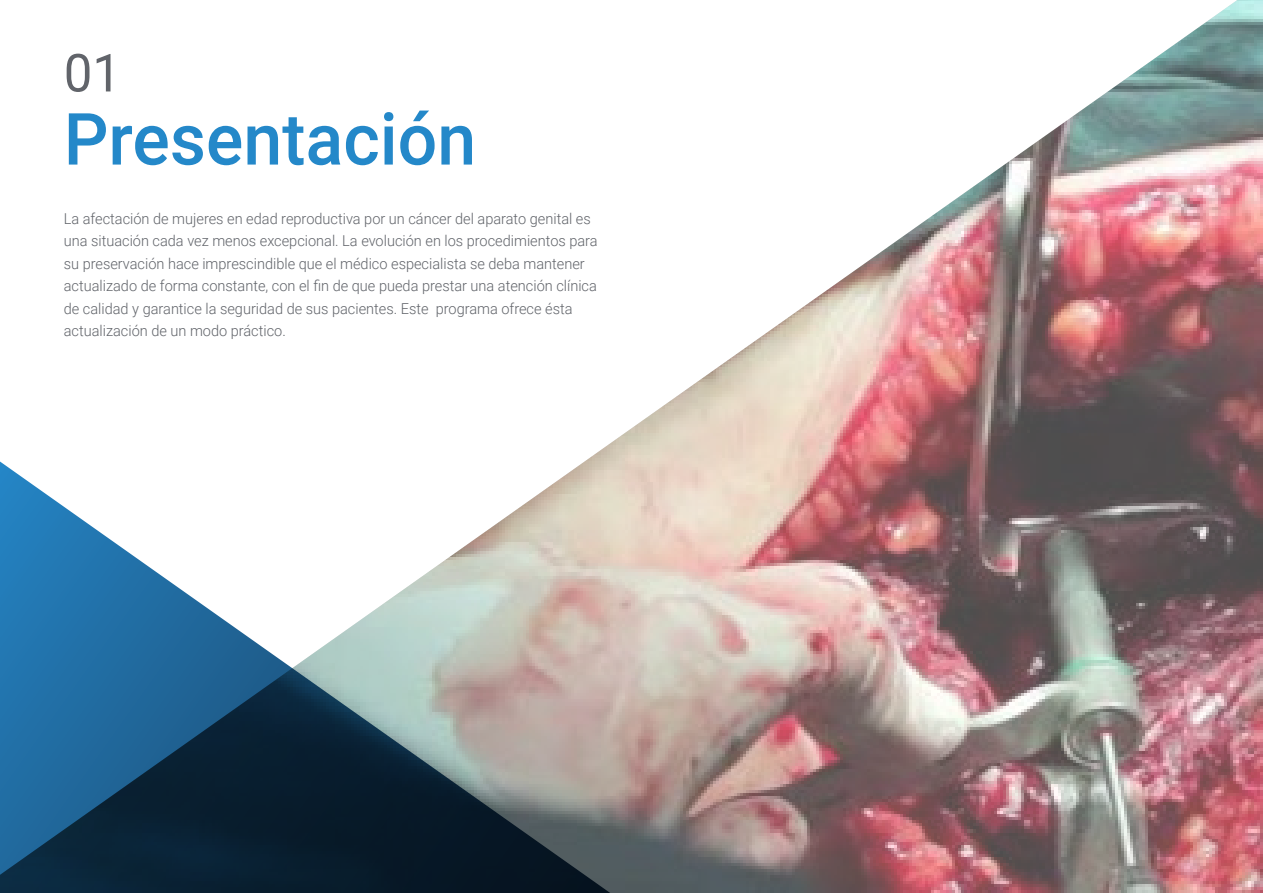
<style>
.page{position:relative;width:1263px;height:893px;background:#fff}
.page>*{position:absolute;margin:0;border:0;box-sizing:border-box;transform-origin:0 0}
.t1{font:500 72px "Roboto";color:#2488c9}
.t2{font:52.5px "Roboto";color:#61646a}
.t3{font:300 15px/22.5px "Roboto";color:#61646a}
</style>
<div class="page">
<img style="left:607px;top:0;width:656px;height:893px">
<svg style="left:0;top:446px;width:640px;height:447px"></svg>
<h2 class="t2" style="left:64px;top:36px;width:59px">01</h2>
<h1 class="t1" style="left:64px;top:89px;width:414px">Presentación</h1>
<p class="t3" style="left:64px;top:207px;width:535px">La afectación de mujeres en edad reproductiva por un cáncer del aparato genital es una situación cada vez menos excepcional. La evolución en los procedimientos para su preservación hace imprescindible que el médico especialista se deba mantener actualizado de forma constante, con el fin de que pueda prestar una atención clínica de calidad y garantice la seguridad de sus pacientes. Este programa ofrece ésta actualización de un modo práctico.</p>
</div>
